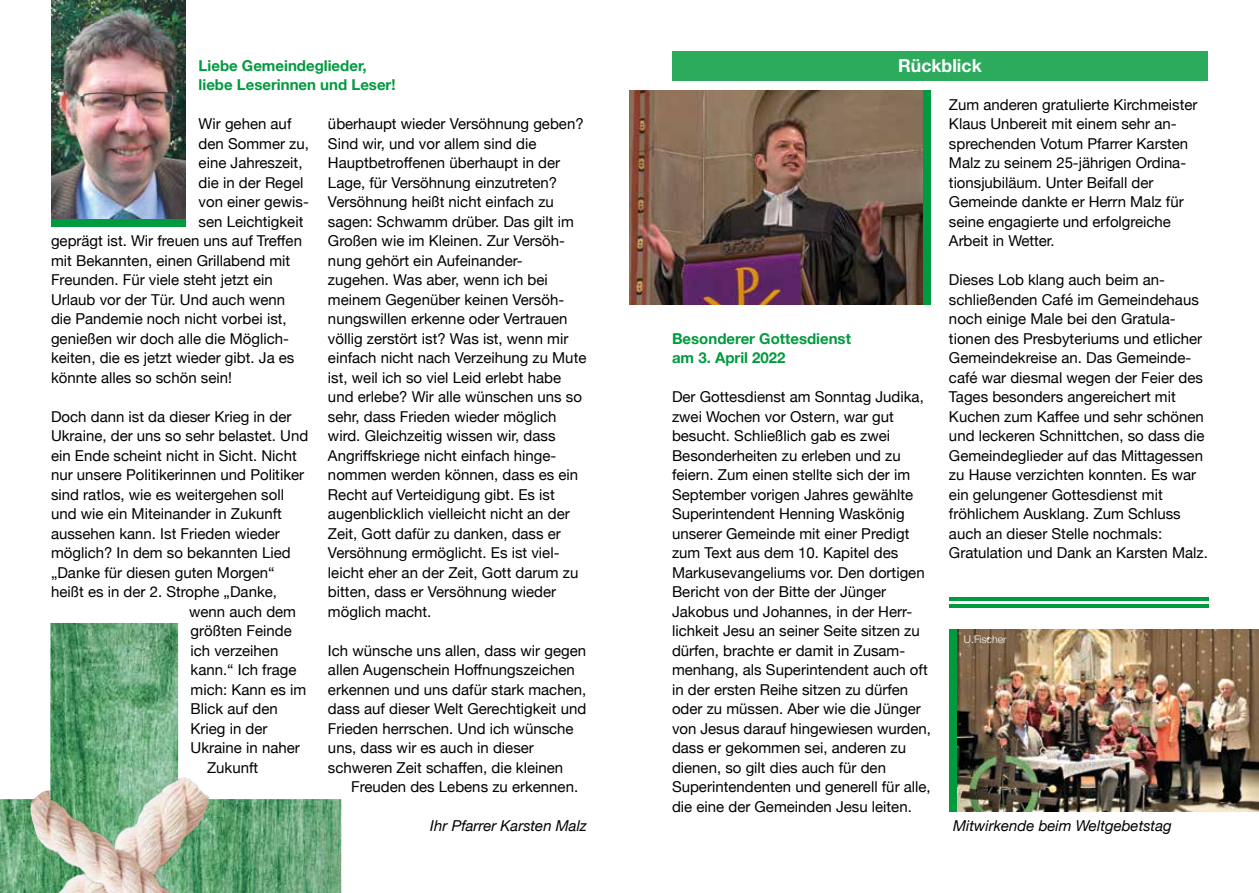
<style>
.page{position:relative;width:1259px;height:893px;background:#fff}
.page>*{position:absolute;margin:0;border:0;box-sizing:border-box;transform-origin:0 0}
.t1{font:700 18px "Helvetica Neue LT Std";color:#fff}
.t2{font:15px/19.5px "Helvetica Neue";color:#000}
.t3{font:700 15px/19.5px "Helvetica Neue";color:#009a3f}
.t4{font:italic 15px "Helvetica Neue";color:#000}
.t5{font:300 10.5px "Helvetica Neue";color:#fff}
</style>
<div class="page">
<div style="left:672px;top:51px;width:536px;height:30px;background:#2cab5d"></div>
<hr style="left:949px;top:597px;width:259px;height:4px;background:#009a3f">
<hr style="left:949px;top:604px;width:259px;height:3px;background:#009a3f">
<img style="left:629px;top:90px;width:294px;height:214px">
<div style="left:923px;top:90px;width:8px;height:215px;background:#009a3f"></div>
<img style="left:0;top:623px;width:341px;height:270px">
<img style="left:24px;top:746px;width:194px;height:147px">
<img style="left:30px;top:789px;width:174px;height:104px">
<img style="left:957px;top:629px;width:302px;height:183px">
<div style="left:949px;top:629px;width:8px;height:183px;background:#009a3f"></div>
<img style="left:51px;top:0;width:135px;height:219px">
<div style="left:51px;top:219px;width:135px;height:8px;background:#009a3f"></div>
<p class="t3" style="left:199px;top:56px;width:198px">Liebe Gemeindeglieder, liebe Leserinnen und Leser!</p>
<p class="t2" style="left:199px;top:115px;width:94px">Wir gehen auf</p>
<p class="t2" style="left:199px;top:134px;width:112px">den Sommer zu,</p>
<p class="t2" style="left:199px;top:154px;width:105px">eine Jahreszeit,</p>
<p class="t2" style="left:199px;top:173px;width:106px">die in der Regel</p>
<p class="t2" style="left:199px;top:193px;width:112px">von einer gewis-</p>
<p class="t2" style="left:199px;top:212px;width:106px">sen Leichtigkeit</p>
<p class="t2" style="left:51px;top:232px;width:252px">geprägt ist. Wir freuen uns auf Treffen</p>
<p class="t2" style="left:51px;top:251px;width:241px">mit Bekannten, einen Grillabend mit</p>
<p class="t2" style="left:51px;top:271px;width:223px">Freunden. Für viele steht jetzt ein</p>
<p class="t2" style="left:51px;top:290px;width:236px">Urlaub vor der Tür. Und auch wenn</p>
<p class="t2" style="left:51px;top:310px;width:237px">die Pandemie noch nicht vorbei ist,</p>
<p class="t2" style="left:51px;top:329px;width:239px">genießen wir doch alle die Möglich-</p>
<p class="t2" style="left:51px;top:349px;width:245px">keiten, die es jetzt wieder gibt. Ja es</p>
<p class="t2" style="left:51px;top:368px;width:182px">könnte alles so schön sein!</p>
<p class="t2" style="left:51px;top:407px;width:242px">Doch dann ist da dieser Krieg in der</p>
<p class="t2" style="left:51px;top:427px;width:259px">Ukraine, der uns so sehr belastet. Und</p>
<p class="t2" style="left:51px;top:446px;width:247px">ein Ende scheint nicht in Sicht. Nicht</p>
<p class="t2" style="left:51px;top:466px;width:255px">nur unsere Politikerinnen und Politiker</p>
<p class="t2" style="left:51px;top:485px;width:234px">sind ratlos, wie es weitergehen soll</p>
<p class="t2" style="left:51px;top:505px;width:232px">und wie ein Miteinander in Zukunft</p>
<p class="t2" style="left:51px;top:524px;width:230px">aussehen kann. Ist Frieden wieder</p>
<p class="t2" style="left:51px;top:544px;width:241px">möglich? In dem so bekannten Lied</p>
<p class="t2" style="left:51px;top:563px;width:225px">„Danke für diesen guten Morgen“</p>
<p class="t2" style="left:51px;top:583px;width:227px">heißt es in der 2. Strophe „Danke,</p>
<p class="t2" style="left:189px;top:602px;width:108px">wenn auch dem</p>
<p class="t2" style="left:191px;top:622px;width:103px">größten Feinde</p>
<p class="t2" style="left:191px;top:641px;width:89px">ich verzeihen</p>
<p class="t2" style="left:191px;top:661px;width:107px">kann.“ Ich frage</p>
<p class="t2" style="left:191px;top:680px;width:117px">mich: Kann es im</p>
<p class="t2" style="left:191px;top:700px;width:89px">Blick auf den</p>
<p class="t2" style="left:191px;top:719px;width:78px">Krieg in der</p>
<p class="t2" style="left:191px;top:739px;width:111px">Ukraine in naher</p>
<p class="t2" style="left:207px;top:758px;width:53px">Zukunft</p>
<p class="t2" style="left:328px;top:115px;width:260px">überhaupt wieder Versöhnung geben?<br>Sind wir, und vor allem sind die Hauptbetroffenen überhaupt in der Lage, für Versöhnung einzutreten?<br>Versöhnung heißt nicht einfach zu sagen: Schwamm drüber. Das gilt im Großen wie im Kleinen. Zur Versöh&shy;nung gehört ein Aufeinander&shy;zugehen. Was aber, wenn ich bei meinem Gegenüber keinen Versöh&shy;nungswillen erkenne oder Vertrauen völlig zerstört ist? Was ist, wenn mir einfach nicht nach Verzeihung zu Mute ist, weil ich so viel Leid erlebt habe und erlebe? Wir alle wünschen uns so sehr, dass Frieden wieder möglich wird. Gleichzeitig wissen wir, dass Angriffskriege nicht einfach hinge&shy;nommen werden können, dass es ein Recht auf Verteidigung gibt. Es ist augenblicklich vielleicht nicht an der Zeit, Gott dafür zu danken, dass er Versöhnung ermöglicht. Es ist viel&shy;leicht eher an der Zeit, Gott darum zu bitten, dass er Versöhnung wieder möglich macht.</p>
<p class="t2" style="left:328px;top:641px;width:260px">Ich wünsche uns allen, dass wir gegen allen Augenschein Hoffnungszeichen erkennen und uns dafür stark machen, dass auf dieser Welt Gerechtigkeit und Frieden herrschen. Und ich wünsche uns, dass wir es auch in dieser schweren Zeit schaffen, die kleinen</p>
<p class="t2" style="left:351px;top:778px;width:229px">Freuden des Lebens zu erkennen.</p>
<p class="t4" style="left:430px;top:815px;width:158px">Ihr Pfarrer Karsten Malz</p>
<p class="t1" style="left:898px;top:55px;width:85px">Rückblick</p>
<p class="t3" style="left:672px;top:329px;width:180px">Besonderer Gottesdienst am 3. April 2022</p>
<p class="t2" style="left:672px;top:388px;width:260px">Der Gottesdienst am Sonntag Judika, zwei Wochen vor Ostern, war gut besucht. Schließlich gab es zwei Besonderheiten zu erleben und zu feiern. Zum einen stellte sich der im September vorigen Jahres gewählte Superintendent Henning Waskönig unserer Gemeinde mit einer Predigt zum Text aus dem 10. Kapitel des Markusevangeliums vor. Den dortigen Bericht von der Bitte der Jünger Jakobus und Johannes, in der Herr&shy;lichkeit Jesu an seiner Seite sitzen zu dürfen, brachte er damit in Zusam&shy;menhang, als Superintendent auch oft in der ersten Reihe sitzen zu dürfen oder zu müssen. Aber wie die Jünger von Jesus darauf hingewiesen wurden, dass er gekommen sei, anderen zu dienen, so gilt dies auch für den Superintendenten und generell für alle, die eine der Gemeinden Jesu leiten.</p>
<p class="t2" style="left:949px;top:95px;width:250px">Zum anderen gratulierte Kirchmeister<br>Klaus Unbereit mit einem sehr an&shy;sprechenden Votum Pfarrer Karsten<br>Malz zu seinem 25-jährigen Ordina&shy;tionsjubiläum. Unter Beifall der<br>Gemeinde dankte er Herrn Malz für seine engagierte und erfolgreiche<br>Arbeit in Wetter.</p>
<p class="t2" style="left:949px;top:271px;width:260px">Dieses Lob klang auch beim an&shy;schließenden Café im Gemeindehaus noch einige Male bei den Gratula&shy;tionen des Presbyteriums und etlicher Gemeindekreise an. Das Gemeinde&shy;café war diesmal wegen der Feier des Tages besonders angereichert mit Kuchen zum Kaffee und sehr schönen und leckeren Schnittchen, so dass die Gemeindeglieder auf das Mittagessen zu Hause verzichten konnten. Es war ein gelungener Gottesdienst mit fröhlichem Ausklang. Zum Schluss auch an dieser Stelle nochmals:<br>Gratulation und Dank an Karsten Malz.</p>
<p class="t5" style="left:964px;top:631px;width:44px">U.Fischer</p>
<p class="t4" style="left:953px;top:815px;width:220px">Mitwirkende beim Weltgebetstag</p>
</div>
